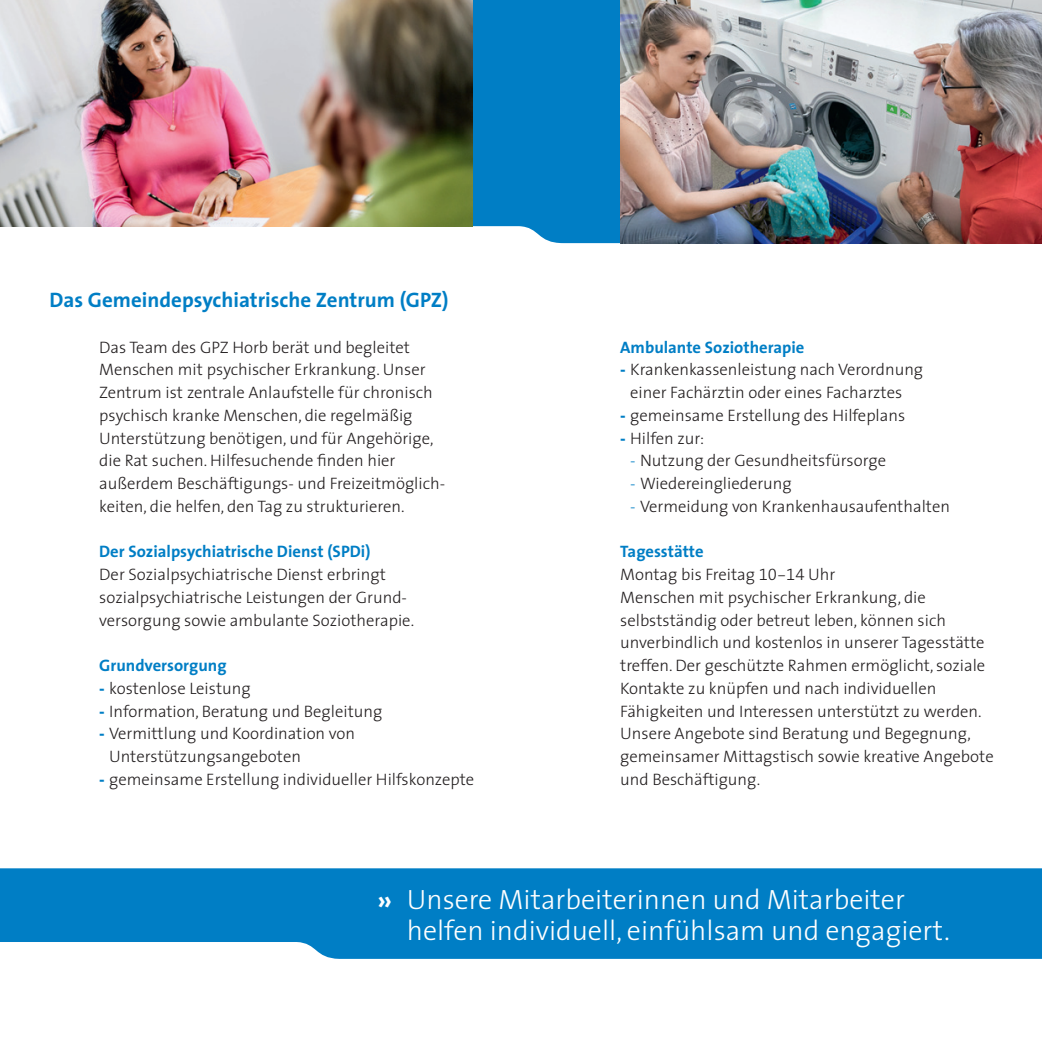
<style>
.page{position:relative;width:1042px;height:1042px;background:#fff}
.page>*{position:absolute;margin:0;border:0;box-sizing:border-box;transform-origin:0 0}
.t1{font:300 28px/31.5px "The Sans";color:#fff}
.t2{font:700 21px "The Sans";color:#007ec5}
.t3{font:300 16.62px/22.8px "The Sans";color:#231f20}
.t4{font:700 16.62px "The Sans";color:#007ec5}
.s1{font-weight:800;color:#007ec5}
.s2{color:#007ec5}
.s3{font-weight:700;color:#007ec5}
.s4{font-family:"The Sans Light Expert";font-weight:400}
.s5{font-weight:700}
</style>
<div class="page">
<svg style="left:0;top:868px;width:1042px;height:91px;background:#0f85c8"></svg>
<div style="left:471px;top:0;width:149px;height:243px;background:#007ec5"></div>
<img style="left:0;top:0;width:472px;height:226px">
<img style="left:620px;top:0;width:422px;height:243px">
<p class="t2" style="left:50px;top:287px;width:400px">Das Gemeindepsychiatrische Zentrum (GPZ)</p>
<p class="t3" style="left:99px;top:336px;width:347px">Das Team des GPZ Horb berät und begleitet Menschen mit psychischer Erkrankung. Unser Zentrum ist zentrale Anlaufstelle für chronisch psychisch kranke Menschen, die regelmäßig Unterstützung benötigen, und für Angehörige, die Rat suchen. Hilfesuchende finden hier außerdem Beschäftigungs- und Freizeitmöglich&shy;keiten, die helfen, den Tag zu strukturieren.</p>
<p class="t4" style="left:99px;top:541px;width:273px">Der Sozialpsychiatrische Dienst (SPDi)</p>
<p class="t3" style="left:99px;top:563px;width:316px">Der Sozialpsychiatrische Dienst erbringt sozialpsychiatrische Leistungen der Grund&shy;versorgung sowie ambulante Soziotherapie.</p>
<p class="t4" style="left:99px;top:655px;width:129px">Grundversorgung</p>
<p class="t3" style="left:99px;top:677px;width:153px"><span class="s1">-</span> kostenlose Leistung</p>
<p class="t3" style="left:99px;top:700px;width:285px"><span class="s1">-</span> Information, Beratung und Begleitung</p>
<p class="t3" style="left:109px;top:722px;width:247px;text-indent:-10px"><span class="s1">-</span> Vermittlung und Koordination von<br>Unterstützungsangeboten</p>
<p class="t3" style="left:99px;top:768px;width:376px"><span class="s1">-</span> gemeinsame Erstellung individueller Hilfskonzepte</p>
<p class="t4" style="left:620px;top:336px;width:186px">Ambulante Soziotherapie</p>
<p class="t3" style="left:630px;top:358px;width:294px;text-indent:-10px"><span class="s1">-</span> Krankenkassenleistung nach Verordnung einer Fachärztin oder eines Facharztes</p>
<p class="t3" style="left:620px;top:404px;width:286px"><span class="s1">-</span> gemeinsame Erstellung des Hilfeplans</p>
<p class="t3" style="left:620px;top:427px;width:85px"><span class="s1">-</span> Hilfen zur:</p>
<p class="t3" style="left:630px;top:449px;width:257px"><span class="s2">-</span> Nutzung der Gesundheitsfürsorge</p>
<p class="t3" style="left:630px;top:472px;width:163px"><span class="s2">-</span> Wiedereingliederung</p>
<p class="t3" style="left:630px;top:495px;width:321px"><span class="s2">-</span> Vermeidung von Krankenhausaufenthalten</p>
<p class="t3" style="left:620px;top:540px;width:375px"><span class="s3">Tagesstätte<br></span>Montag bis Freitag <span class="s4">10-14</span> Uhr<br>Menschen mit psychischer Erkrankung, die selbstständig oder betreut leben, können sich unverbindlich und kostenlos in unserer Tagesstätte treffen. Der geschützte Rahmen ermöglicht, soziale Kontakte zu knüpfen und nach individuellen Fähigkeiten und Interessen unterstützt zu werden.<br>Unsere Angebote sind Beratung und Begegnung, gemeinsamer Mittagstisch sowie kreative Angebote und Beschäftigung.</p>
<h1 class="t1" style="left:407px;top:883px;width:545px;text-indent:-30px"><span class="s5">»</span> Unsere Mitarbeiterinnen und Mitarbeiter helfen individuell, einfühlsam und engagiert.</h1>
</div>
